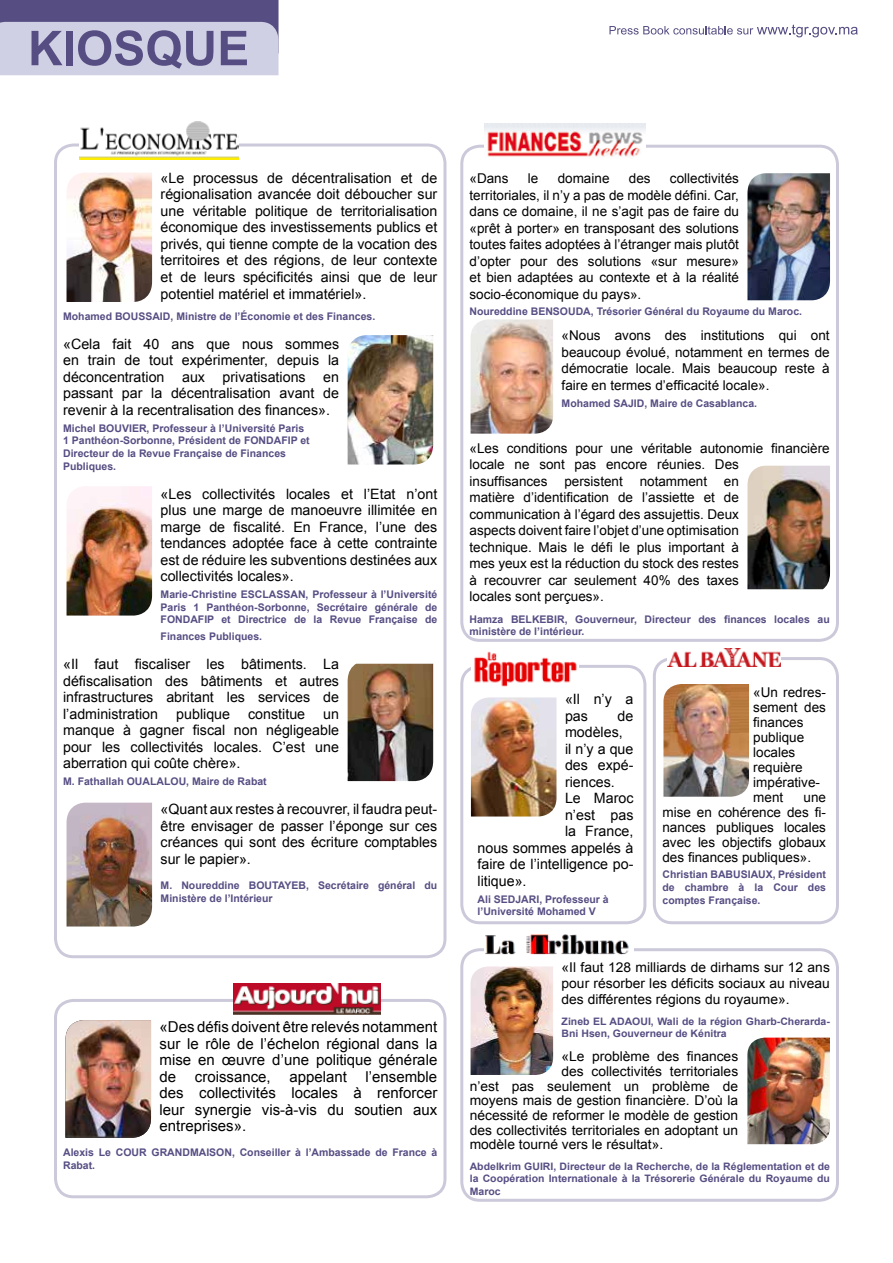
<style>
.page{position:relative;width:893px;height:1263px;background:#fff}
.page>*{position:absolute;margin:0;border:0;box-sizing:border-box;transform-origin:0 0}
.t1{font:15px/16.5px "Arial";color:#000;text-align:justify}
.t2{font:14.25px/16.5px "Arial";color:#000;text-align:justify}
.t3{font:13.5px/16.5px "Arial";color:#000;text-align:justify}
.t4{font:700 10.5px/12.6px "Arial";color:#564e83}
.t5{font:700 10.2px/12.3px "Arial";color:#564e83}
</style>
<div class="page">
<svg style="left:0;top:0;width:279px;height:75px;background:#9692b6"></svg>
<svg style="left:609px;top:24px;width:249px;height:13px"></svg>
<div style="left:54px;top:143px;width:392px;height:815px;border:3px solid #cccada;border-radius:18px"></div>
<img style="left:80px;top:122px;width:158px;height:38px">
<img style="left:67px;top:173px;width:85px;height:129px">
<img style="left:67px;top:486px;width:85px;height:129px">
<img style="left:67px;top:803px;width:85px;height:123px">
<img style="left:348px;top:335px;width:85px;height:129px">
<img style="left:348px;top:664px;width:85px;height:117px">
<div style="left:460px;top:665px;width:186px;height:259px;border:3px solid #cccada;border-radius:18px"></div>
<img style="left:471px;top:697px;width:85px;height:119px">
<img style="left:472px;top:651px;width:106px;height:36px">
<div style="left:653px;top:657px;width:186px;height:267px;border:3px solid #cccada;border-radius:18px"></div>
<img style="left:663px;top:684px;width:86px;height:113px">
<img style="left:668px;top:648px;width:113px;height:18px">
<div style="left:460px;top:145px;width:379px;height:497px;border:3px solid #cccada;border-radius:18px"></div>
<img style="left:747px;top:173px;width:83px;height:127px">
<img style="left:747px;top:466px;width:83px;height:123px">
<img style="left:471px;top:319px;width:82px;height:115px">
<img style="left:485px;top:124px;width:160px;height:33px">
<div style="left:460px;top:948px;width:379px;height:254px;border:3px solid #cccada;border-radius:18px"></div>
<img style="left:485px;top:934px;width:148px;height:21px">
<img style="left:747px;top:1037px;width:83px;height:107px">
<img style="left:471px;top:966px;width:82px;height:109px">
<div style="left:54px;top:999px;width:392px;height:199px;border:3px solid #cccada;border-radius:18px"></div>
<img style="left:234px;top:983px;width:146px;height:31px">
<img style="left:65px;top:1020px;width:86px;height:118px">
<p class="t2" style="left:161px;top:170px;width:278px">«Le processus de décentralisation et de régionalisation avancée doit déboucher sur une véritable politique de territorialisation économique des investissements publics et privés, qui tienne compte de la vocation des territoires et des régions, de leur contexte et de leurs spécificités ainsi que de leur potentiel matériel et immatériel».</p>
<p class="t4" style="left:63px;top:310px;width:314px">Mohamed BOUSSAID, Ministre de l’Économie et des Finances.</p>
<p class="t2" style="left:63px;top:336px;width:277px">«Cela fait 40 ans que nous sommes en train de tout expérimenter, depuis la déconcentration aux privatisations en passant par la décentralisation avant de revenir à la recentralisation des finances».</p>
<p class="t4" style="left:63px;top:422px;width:248px">Michel BOUVIER, Professeur à l’Université Paris 1 Panthéon-Sorbonne, Président de FONDAFIP et Directeur de la Revue Française de Finances Publiques.</p>
<p class="t2" style="left:161px;top:486px;width:278px">«Les collectivités locales et l’Etat n’ont plus une marge de manoeuvre illimitée en marge de fiscalité. En France, l’une des tendances adoptée face à cette contrainte est de réduire les subventions destinées aux collectivités locales».</p>
<p class="t4" style="left:161px;top:588px;width:278px;text-align:justify">Marie-Christine ESCLASSAN, Professeur à l’Université Paris 1 Panthéon-Sorbonne, Secrétaire générale de FONDAFIP et Directrice de la Revue Française de</p>
<p class="t4" style="left:161px;top:630px;width:103px">Finances Publiques.</p>
<p class="t2" style="left:63px;top:656px;width:277px">«Il faut fiscaliser les bâtiments. La défiscalisation des bâtiments et autres infrastructures abritant les services de l’administration</p>
<p class="t2" style="left:176px;top:705px;width:55px">publique</p>
<p class="t2" style="left:248px;top:705px;width:59px">constitue</p>
<p class="t2" style="left:63px;top:705px;width:277px;text-indent:260px">un manque à gagner fiscal non négligeable pour les collectivités locales. C’est une aberration qui coûte chère».</p>
<p class="t4" style="left:63px;top:775px;width:205px">M. Fathallah OUALALOU, Maire de Rabat</p>
<p class="t2" style="left:161px;top:801px;width:278px">«Quant aux restes à recouvrer, il faudra peut&shy;être envisager de passer l’éponge sur ces créances qui sont des écriture comptables sur le papier».</p>
<p class="t4" style="left:161px;top:879px;width:278px">M. Noureddine BOUTAYEB, Secrétaire général du<br>Ministère de l’Intérieur</p>
<p class="t1" style="left:160px;top:1019px;width:279px">«Des défis doivent être relevés notamment sur le rôle de l’échelon régional dans la mise en œuvre d’une politique générale de croissance, appelant l’ensemble des collectivités locales à renforcer leur synergie vis-à-vis du soutien aux entreprises».</p>
<p class="t4" style="left:63px;top:1147px;width:376px">Alexis Le COUR GRANDMAISON, Conseiller à l’Ambassade de France à<br>Rabat.</p>
<p class="t3" style="left:469px;top:170px;width:271px;text-indent:200px">collectivités territoriales, il n’y a pas de modèle défini. Car, dans ce domaine, il ne s’agit pas de faire du «prêt à porter» en transposant des solutions toutes faites adoptées à l’étranger mais plutôt d’opter pour des solutions «sur mesure» et bien adaptées au contexte et à la réalité socio-économique du pays».</p>
<p class="t4" style="left:469px;top:306px;width:334px">Noureddine BENSOUDA, Trésorier Général du Royaume du Maroc.</p>
<p class="t3" style="left:562px;top:328px;width:270px">«Nous avons des institutions qui ont beaucoup évolué, notamment en termes de démocratie locale. Mais beaucoup reste à faire en termes d’efficacité locale».</p>
<p class="t4" style="left:562px;top:397px;width:197px">Mohamed SAJID, Maire de Casablanca.</p>
<p class="t3" style="left:469px;top:440px;width:362px;text-align:left">«Les conditions pour une véritable autonomie financière locale ne sont pas encore réunies. Des<br>insuffisances persistent notamment en<br>matière d’identification de l’assiette et de communication à l’égard des assujettis. Deux<br>aspects doivent faire l’objet d’une optimisation<br>technique. Mais le défi le plus important à<br>mes yeux est la réduction du stock des restes<br>à recouvrer car seulement 40% des taxes<br>locales sont perçues».</p>
<p class="t4" style="left:469px;top:613px;width:362px">Hamza BELKEBIR, Gouverneur, Directeur des finances locales au ministère de l’intérieur.</p>
<p class="t3" style="left:469px;top:170px;width:41px">«Dans</p>
<p class="t3" style="left:528px;top:170px;width:12px">le</p>
<p class="t3" style="left:558px;top:170px;width:53px">domaine</p>
<p class="t3" style="left:629px;top:170px;width:23px">des</p>
<p class="t2" style="left:565px;top:691px;width:70px">«Il n’y a pas</p>
<p class="t2" style="left:618px;top:708px;width:17px">de</p>
<p class="t2" style="left:565px;top:724px;width:59px">modèles,</p>
<p class="t2" style="left:565px;top:741px;width:70px">il n’y a que</p>
<p class="t2" style="left:565px;top:757px;width:70px">des expé-</p>
<p class="t2" style="left:565px;top:774px;width:51px">riences.</p>
<p class="t2" style="left:565px;top:790px;width:70px">Le Maroc</p>
<p class="t2" style="left:565px;top:807px;width:70px">n’est pas</p>
<p class="t2" style="left:565px;top:823px;width:70px">la France,</p>
<p class="t2" style="left:477px;top:840px;width:157px">nous sommes appelés à</p>
<p class="t2" style="left:477px;top:856px;width:157px">faire de l’intelligence po-</p>
<p class="t2" style="left:477px;top:873px;width:51px">litique».</p>
<p class="t4" style="left:477px;top:893px;width:133px">Ali SEDJARI, Professeur à l’Université Mohamed V</p>
<p class="t3" style="left:753px;top:684px;width:74px;line-height:15px;text-align:left">«Un redres&shy;sement des finances publique locales requière impérative&shy;ment</p>
<p class="t3" style="left:662px;top:789px;width:165px;line-height:15px;text-indent:141px">une mise en cohérence des fi&shy;nances publiques locales avec les objectifs globaux des finances publiques».</p>
<p class="t4" style="left:662px;top:869px;width:165px;text-align:justify">Christian BABUSIAUX, Président de chambre à la Cour des comptes Française.</p>
<p class="t3" style="left:562px;top:959px;width:270px;line-height:16px">«Il faut 128 milliards de dirhams sur 12 ans pour résorber les déficits sociaux au niveau des différentes régions du royaume».</p>
<p class="t5" style="left:562px;top:1015px;width:270px">Zineb EL ADAOUI, Wali de la région Gharb-Cherarda-<br>Bni Hsen, Gouverneur de Kénitra</p>
<p class="t3" style="left:562px;top:1048px;width:178px">«Le problème des finances</p>
<p class="t3" style="left:562px;top:1063px;width:178px">des collectivités territoriales</p>
<p class="t3" style="left:470px;top:1078px;width:270px">n’est pas seulement un problème de</p>
<p class="t3" style="left:470px;top:1092px;width:270px">moyens mais de gestion financière. D’où la</p>
<p class="t3" style="left:470px;top:1107px;width:270px">nécessité de reformer le modèle de gestion</p>
<p class="t3" style="left:470px;top:1122px;width:270px">des collectivités territoriales en adoptant un</p>
<p class="t3" style="left:470px;top:1136px;width:195px">modèle tourné vers le résultat».</p>
<p class="t5" style="left:470px;top:1160px;width:362px;text-align:justify">Abdelkrim GUIRI, Directeur de la Recherche, de la Réglementation et de la Coopération Internationale à la Trésorerie Générale du Royaume du Maroc</p>
</div>
